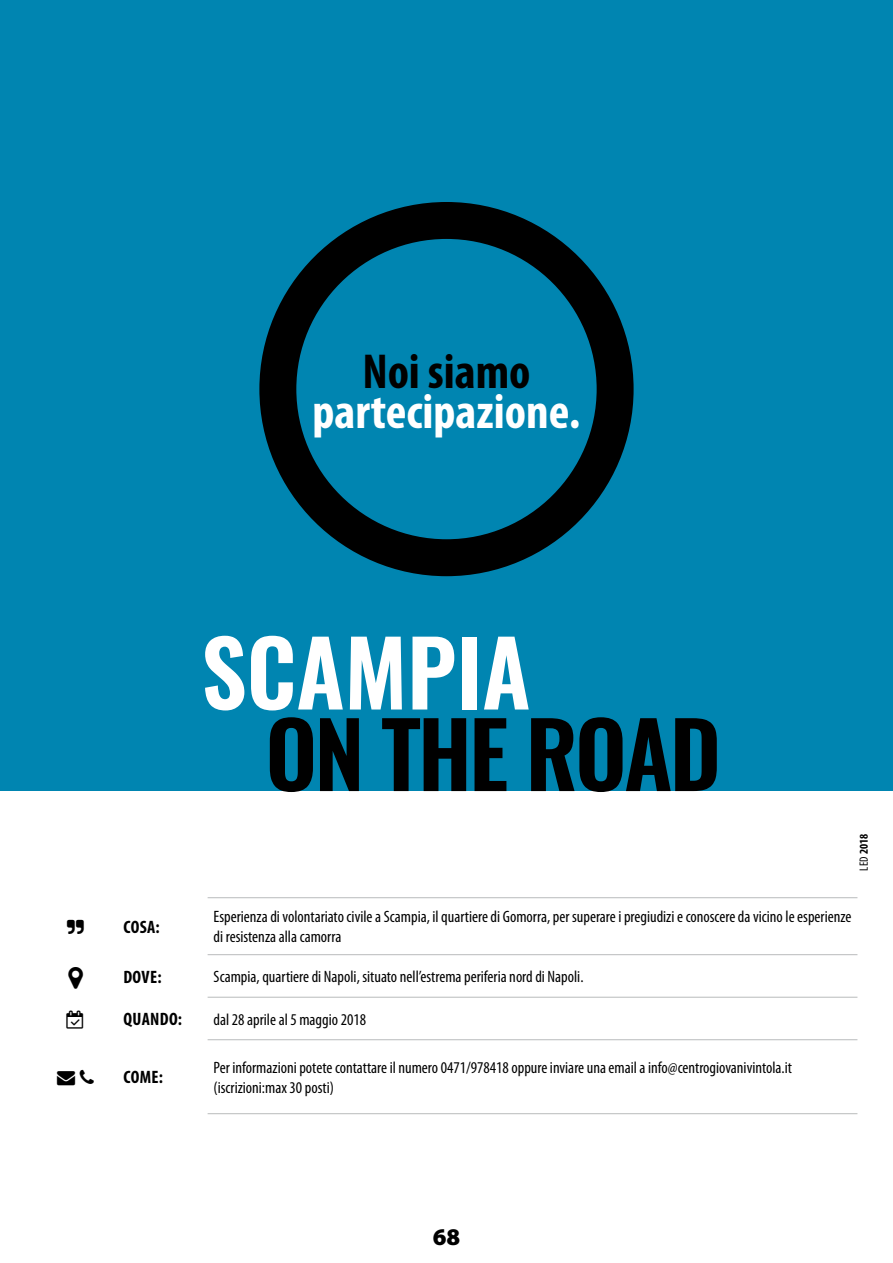
<style>
.page{position:relative;width:893px;height:1263px;background:#fff}
.page>*{position:absolute;margin:0;border:0;box-sizing:border-box;transform-origin:0 0}
.t1{font:600 90px "Oswald";letter-spacing:-.03em;color:#000}
.t2{font:600 90px "Oswald";color:#fff}
.t3{font:700 condensed 49.35px "Myriad Pro";color:#fff}
.t4{font:700 condensed 49.35px "Myriad Pro";color:#000}
.t5{font:900 24px "Myriad Pro";color:#000}
.t6{font:700 condensed 18px "Myriad Pro";letter-spacing:.02em;color:#000}
.t7{font:condensed 16.5px/19.8px "Myriad Pro";color:#000}
.t8{font:700 condensed 12px "Myriad Pro";color:#000}
.s1{font-weight:400}
</style>
<div class="page">
<div style="left:0;top:0;width:893px;height:791px;background:#0085b1"></div>
<hr style="left:208px;top:897px;width:649px;height:1px;background:#b9bbbc">
<hr style="left:208px;top:954px;width:649px;height:1px;background:#b9bbbc">
<hr style="left:208px;top:997px;width:649px;height:1px;background:#b9bbbc">
<hr style="left:208px;top:1039px;width:649px;height:1px;background:#b9bbbc">
<hr style="left:208px;top:1113px;width:649px;height:1px;background:#b9bbbc">
<div style="left:259px;top:202px;width:375px;height:374px;border:37px solid #000;border-radius:50%"></div>
<h2 class="t4" style="left:362px;top:340px;width:170px">Noi siamo</h2>
<h2 class="t3" style="left:313px;top:380px;width:269px">partecipazione.</h2>
<h1 class="t2" style="left:201px;top:610px;width:331px">SCAMPIA</h1>
<h1 class="t1" style="left:266px;top:692px;width:457px">ON THE ROAD</h1>
<p class="t8" style="left:856px;top:870px;width:38px;rotate:-90deg"><span class="s1">LED</span> 2018</p>
<p class="t6" style="left:123px;top:916px;width:38px">COSA:</p>
<p class="t7" style="left:214px;top:907px;width:639px">Esperienza di volontariato civile a Scampia, il quartiere di Gomorra, per superare i pregiudizi e conoscere da vicino le esperienze di resistenza alla camorra</p>
<p class="t6" style="left:123px;top:965px;width:40px">DOVE:</p>
<p class="t7" style="left:214px;top:966px;width:371px">Scampia, quartiere di Napoli, situato nell’estrema periferia nord di Napoli.</p>
<p class="t6" style="left:67px;top:1008px;width:117px">▼ QUANDO:</p>
<p class="t7" style="left:214px;top:1009px;width:154px">dal 28 aprile al 5 maggio 2018</p>
<p class="t6" style="left:123px;top:1066px;width:41px">COME:</p>
<p class="t7" style="left:214px;top:1057px;width:580px">Per informazioni potete contattare il numero 0471/978418 oppure inviare una email a info@centrogiovanivintola.it (iscrizioni:max 30 posti)</p>
<h3 class="t5" style="left:433px;top:1224px;width:29px">68</h3>
</div>
